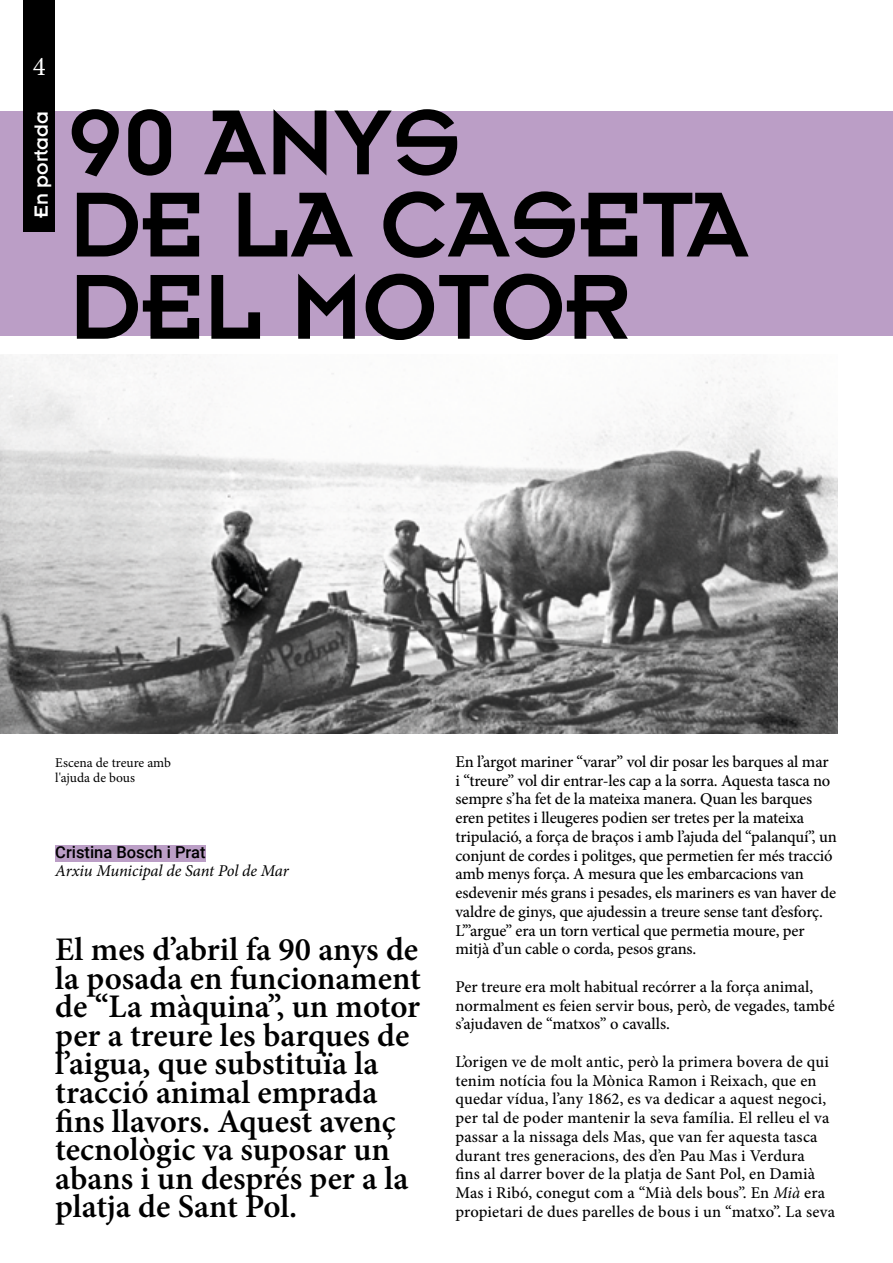
<style>
.page{position:relative;width:893px;height:1263px;background:#fff}
.page>*{position:absolute;margin:0;border:0;box-sizing:border-box;transform-origin:0 0}
.t1{font:101.55px/82.2px "Insignia A";color:#000}
.t2{font:600 33px/28.5px "Minion Pro";color:#000}
.t3{font:27px "Minion Pro";color:#fff}
.t4{font:21px "Insignia";color:#fff}
.t5{font:500 16.5px/18.8px "Minion Pro";letter-spacing:-.005em;color:#000}
.t6{font:italic 16.5px "Minion Pro";letter-spacing:-.01em;color:#000}
.t7{font:500 16.5px "Roboto";color:#000}
.t8{font:13.5px/15px "Minion Pro";color:#000}
.s1{font-weight:400;font-style:italic}
</style>
<div class="page">
<div style="left:0;top:111px;width:893px;height:225px;background:#bb9ec6"></div>
<img style="left:0;top:354px;width:838px;height:380px">
<div style="left:24px;top:0;width:31px;height:232px;background:#000"></div>
<div style="left:55px;top:845px;width:151px;height:17px;background:#bb9ec6"></div>
<h3 class="t3" style="left:33px;top:48px;width:14px">4</h3>
<p class="t4" style="left:30px;top:218px;width:109px;rotate:-90deg">En portada</p>
<h1 class="t1" style="left:68px;top:101px;width:682px">90 ANYS<br>DE LA CASETA<br>DEL MOTOR</h1>
<p class="t8" style="left:55px;top:756px;width:117px">Escena de treure amb l'ajuda de bous</p>
<p class="t7" style="left:55px;top:840px;width:152px">Cristina Bosch i Prat</p>
<p class="t6" style="left:55px;top:859px;width:235px">Arxiu Municipal de Sant Pol de Mar</p>
<p class="t2" style="left:55px;top:935px;width:367px">El mes d’abril fa 90 anys de la posada en funcionament de “La màquina”, un motor per a treure les barques de l’aigua, que substituïa la tracció animal emprada fins llavors. Aquest avenç tecnològic va suposar un abans i un després per a la platja de Sant Pol.</p>
<p class="t5" style="left:455px;top:752px;width:383px">En l’argot mariner “varar” vol dir posar les barques al mar i “treure” vol dir entrar-les cap a la sorra. Aquesta tasca no sempre s’ha fet de la mateixa manera. Quan les barques eren petites i lleugeres podien ser tretes per la mateixa tripulació, a força de braços i amb l’ajuda del “palanquí”, un conjunt de cordes i politges, que permetien fer més tracció amb menys força. A mesura que les embarcacions van esdevenir més grans i pesades, els mariners es van haver de valdre de ginys, que ajudessin a treure sense tant d’esforç.<br>L’”argue” era un torn vertical que permetia moure, per mitjà d’un cable o corda, pesos grans.</p>
<p class="t5" style="left:455px;top:977px;width:381px">Per treure era molt habitual recórrer a la força animal, normalment es feien servir bous, però, de vegades, també s’ajudaven de “matxos” o cavalls.</p>
<p class="t5" style="left:455px;top:1052px;width:381px">L’origen ve de molt antic, però la primera bovera de qui tenim notícia fou la Mònica Ramon i Reixach, que en quedar vídua, l’any 1862, es va dedicar a aquest negoci, per tal de poder mantenir la seva família. El relleu el va passar a la nissaga dels Mas, que van fer aquesta tasca durant tres generacions, des d’en Pau Mas i Verdura<br>fins al darrer bover de la platja de Sant Pol, en Damià Mas i Ribó, conegut com a “Mià dels bous”. En <span class="s1">Mià</span> era propietari de dues parelles de bous i un “matxo”. La seva</p>
</div>
